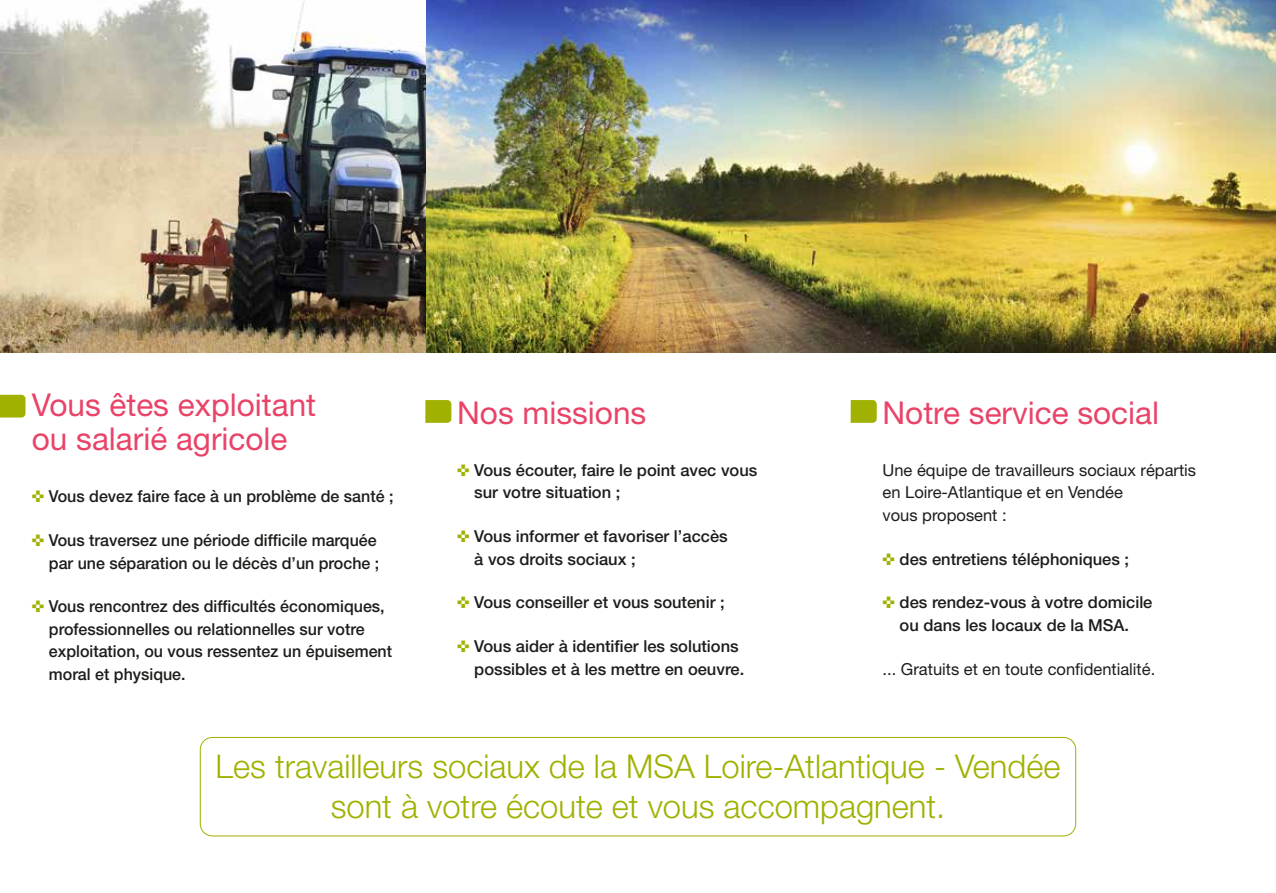
<style>
.page{position:relative;width:1276px;height:893px;background:#fff}
.page>*{position:absolute;margin:0;border:0;box-sizing:border-box;transform-origin:0 0}
.t1{font:300 32.85px/39.3px "Helvetica Neue LT";color:#a0b101;text-align:center}
.t2{font:31.5px/34.5px "Helvetica Neue LT";color:#e94368}
.t3{font:500 16.5px/22.5px "Helvetica Neue LT";color:#1d1d1b}
.t4{font:16.5px/22.5px "Helvetica Neue LT";color:#1d1d1b}
.s1{color:#a0b101}
</style>
<div class="page">
<img style="left:0;top:0;width:1276px;height:353px">
<svg style="left:0;top:395px;width:26px;height:23px"></svg>
<svg style="left:425px;top:400px;width:26px;height:23px"></svg>
<svg style="left:850px;top:400px;width:26px;height:23px"></svg>
<div style="left:200px;top:737px;width:876px;height:99px;border:1px solid #a0b101;border-radius:12px"></div>
<h2 class="t2" style="left:32px;top:387px;width:286px">Vous êtes exploitant ou salarié agricole</h2>
<p class="t3" style="left:32px;top:485px;width:363px"><span class="s1">✜</span> Vous devez faire face à un problème de santé ;</p>
<p class="t3" style="left:32px;top:529px;width:349px;text-align:right"><span class="s1">✜</span> Vous traversez une période difficile marquée par une séparation ou le décès d’un proche ;</p>
<p class="t3" style="left:49px;top:595px;width:345px;text-indent:-17px"><span class="s1">✜</span> Vous rencontrez des difficultés économiques, professionnelles ou relationnelles sur votre exploitation, ou vous ressentez un épuisement moral et physique.</p>
<h2 class="t2" style="left:457px;top:395px;width:191px">Nos missions</h2>
<p class="t3" style="left:474px;top:459px;width:285px;text-indent:-17px"><span class="s1">✜</span> Vous écouter, faire le point avec vous sur votre situation ;</p>
<p class="t3" style="left:474px;top:525px;width:255px;text-indent:-17px"><span class="s1">✜</span> Vous informer et favoriser l’accès à vos droits sociaux ;</p>
<p class="t3" style="left:457px;top:591px;width:269px"><span class="s1">✜</span> Vous conseiller et vous soutenir ;</p>
<p class="t3" style="left:474px;top:635px;width:271px;text-indent:-17px"><span class="s1">✜</span> Vous aider à identifier les solutions possibles et à les mettre en oeuvre.</p>
<h2 class="t2" style="left:882px;top:395px;width:278px">Notre service social</h2>
<p class="t4" style="left:882px;top:459px;width:315px">Une équipe de travailleurs sociaux répartis en Loire-Atlantique et en Vendée<br>vous proposent :</p>
<p class="t3" style="left:882px;top:547px;width:248px"><span class="s1">✜</span> des entretiens téléphoniques ;</p>
<p class="t3" style="left:882px;top:591px;width:271px;text-align:center"><span class="s1">✜</span> des rendez-vous à votre domicile ou dans les locaux de la MSA.</p>
<p class="t4" style="left:882px;top:657px;width:274px">... Gratuits et en toute confidentialité.</p>
<h1 class="t1" style="left:216px;top:746px;width:846px">Les travailleurs sociaux de la MSA Loire-Atlantique - Vendée sont à votre écoute et vous accompagnent.</h1>
</div>
